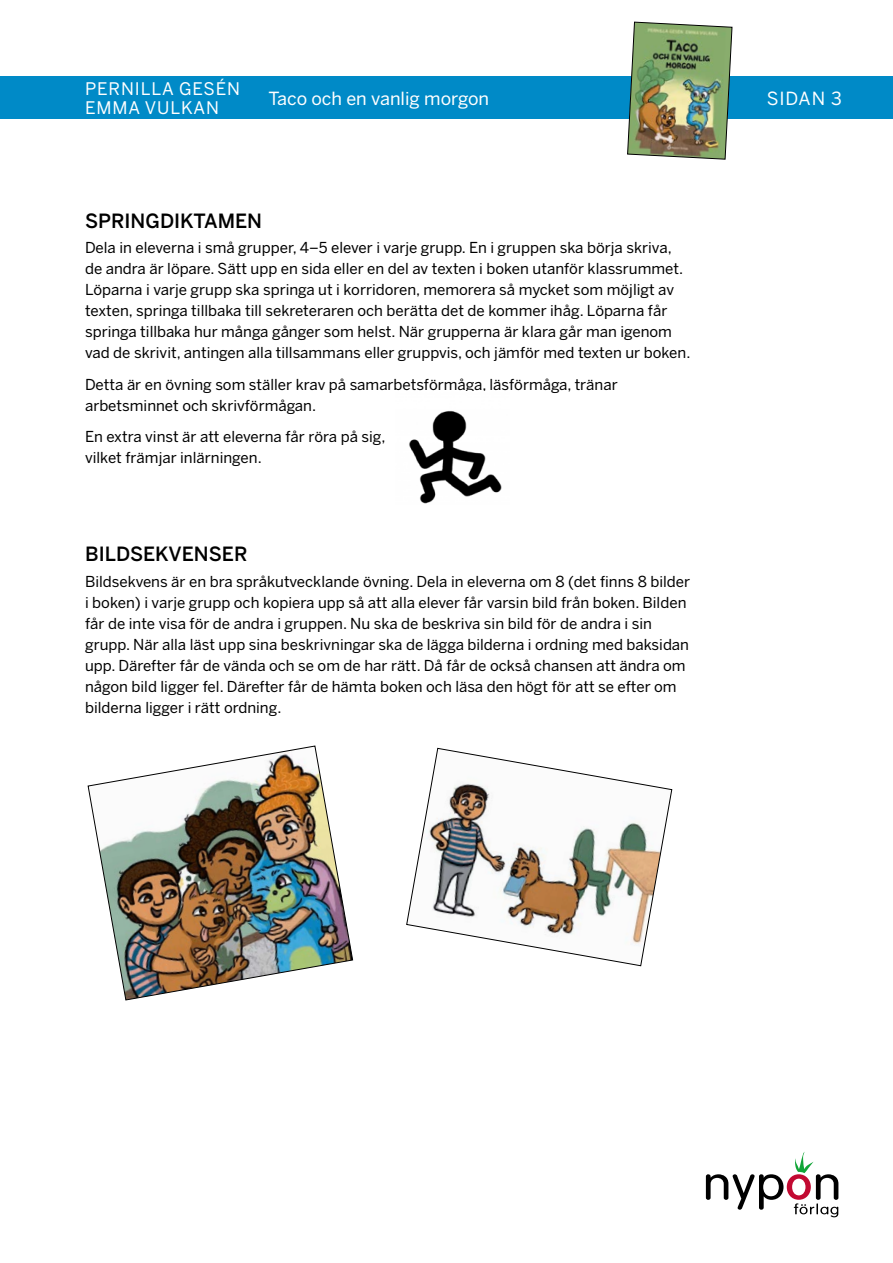
<style>
.page{position:relative;width:893px;height:1263px;background:#fff}
.page>*{position:absolute;margin:0;border:0;box-sizing:border-box;transform-origin:0 0}
.t1{font:500 19.5px "Benton Sans";color:#000}
.t2{font:18px "Benton Sans";color:#fff}
.t3{font:17.25px/18.8px "Benton Sans";letter-spacing:.05em;color:#fff}
.t4{font:15px/21px "Benton Sans";color:#000}
</style>
<div class="page">
<div style="left:0;top:77px;width:893px;height:42px;background:#008ac7"></div>
<img style="left:627px;top:21px;width:106px;height:139px">
<svg style="left:706px;top:1152px;width:132px;height:65px"></svg>
<img style="left:409px;top:411px;width:93px;height:93px">
<img style="left:87px;top:745px;width:266px;height:256px">
<svg style="left:406px;top:747px;width:267px;height:219px"></svg>
<p class="t3" style="left:85px;top:80px;width:156px">PERNILLA GESÉN<br>EMMA VULKAN</p>
<p class="t2" style="left:268px;top:88px;width:222px">Taco och en vanlig morgon</p>
<p class="t2" style="left:767px;top:88px;width:77px">SIDAN 3</p>
<h1 class="t1" style="left:85px;top:210px;width:179px">SPRINGDIKTAMEN</h1>
<p class="t4" style="left:85px;top:238px;width:607px">Dela in eleverna i små grupper, 4–5 elever i varje grupp. En i gruppen ska börja skriva, de andra är löpare. Sätt upp en sida eller en del av texten i boken utanför klassrummet.<br>Löparna i varje grupp ska springa ut i korridoren, memorera så mycket som möjligt av texten, springa tillbaka till sekreteraren och berätta det de kommer ihåg. Löparna får springa tillbaka hur många gånger som helst. När grupperna är klara går man igenom vad de skrivit, antingen alla tillsammans eller gruppvis, och jämför med texten ur boken.</p>
<p class="t4" style="left:85px;top:374px;width:534px">Detta är en övning som ställer krav på samarbetsförmåga, läsförmåga, tränar arbetsminnet och skrivförmågan.</p>
<p class="t4" style="left:85px;top:427px;width:302px">En extra vinst är att eleverna får röra på sig, vilket främjar inlärningen.</p>
<h1 class="t1" style="left:85px;top:543px;width:164px">BILDSEKVENSER</h1>
<p class="t4" style="left:85px;top:571px;width:607px">Bildsekvens är en bra språkutvecklande övning. Dela in eleverna om 8 (det finns 8 bilder i boken) i varje grupp och kopiera upp så att alla elever får varsin bild från boken. Bilden får de inte visa för de andra i gruppen. Nu ska de beskriva sin bild för de andra i sin grupp. När alla läst upp sina beskrivningar ska de lägga bilderna i ordning med baksidan upp. Därefter får de vända och se om de har rätt. Då får de också chansen att ändra om någon bild ligger fel. Därefter får de hämta boken och läsa den högt för att se efter om bilderna ligger i rätt ordning.</p>
</div>
